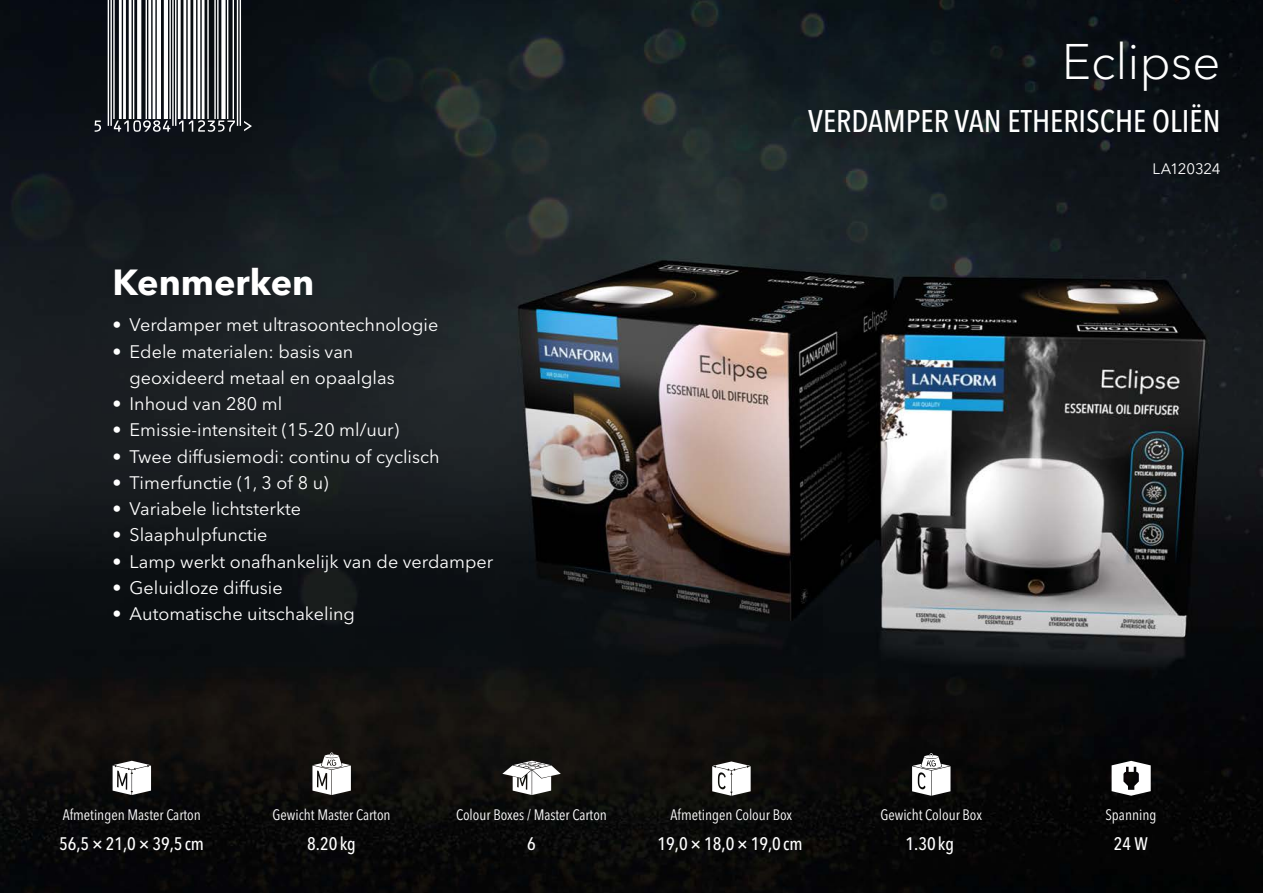
<style>
.page{position:relative;width:1263px;height:893px;background:#fff}
.page>*{position:absolute;margin:0;border:0;box-sizing:border-box;transform-origin:0 0}
.Product{font:300 49.5px "Avenir Next World";color:#fff}
.t1{font:700 36px "Avenir Next World";color:#fff}
.Function{font:500 condensed 31.05px "Avenir Next LT Pro";color:#fff}
.t2{font:18px/26.2px "Avenir Next World";color:#fff}
.Tech_Info{font:500 condensed 18px "Avenir Next LT Pro";color:#fff}
.Tech_Title{font:condensed 15px "Avenir Next LT Pro";color:#fff}
.P_Small{font:15px "Avenir Next World";letter-spacing:-.01em;color:#fff}
</style>
<div class="page">
<img style="left:0;top:0;width:1263px;height:893px">
<svg style="left:312px;top:752px;width:39px;height:43px"></svg>
<svg style="left:502px;top:761px;width:59px;height:34px"></svg>
<svg style="left:113px;top:761px;width:38px;height:34px"></svg>
<svg style="left:712px;top:761px;width:39px;height:35px"></svg>
<svg style="left:912px;top:753px;width:38px;height:43px"></svg>
<svg style="left:1111px;top:761px;width:40px;height:35px"></svg>
<svg style="left:95px;top:0;width:157px;height:132px"></svg>
<h2 class="t1" style="left:113px;top:261px;width:203px">Kenmerken</h2>
<p class="t2" style="left:113px;top:312px;width:327px">• Verdamper met ultrasoontechnologie</p>
<p class="t2" style="left:130px;top:338px;width:267px;text-indent:-17px">• Edele materialen: basis van geoxideerd metaal en opaalglas</p>
<p class="t2" style="left:113px;top:391px;width:171px">• Inhoud van 280 ml</p>
<p class="t2" style="left:113px;top:417px;width:288px">• Emissie-intensiteit (15-20 ml/uur)</p>
<p class="t2" style="left:113px;top:443px;width:328px">• Twee diffusiemodi: continu of cyclisch</p>
<p class="t2" style="left:113px;top:470px;width:217px">• Timerfunctie (1, 3 of 8 u)</p>
<p class="t2" style="left:113px;top:496px;width:190px">• Variabele lichtsterkte</p>
<p class="t2" style="left:113px;top:522px;width:156px">• Slaaphulpfunctie</p>
<p class="t2" style="left:113px;top:548px;width:382px">• Lamp werkt onafhankelijk van de verdamper</p>
<p class="t2" style="left:113px;top:575px;width:172px">• Geluidloze diffusie</p>
<p class="t2" style="left:113px;top:601px;width:244px">• Automatische uitschakeling</p>
<p class="Product" style="left:1062px;top:22px;width:160px">Eclipse</p>
<p class="Function" style="left:808px;top:102px;width:414px">VERDAMPER VAN ETHERISCHE OLIËN</p>
<p class="P_Small" style="left:1152px;top:156px;width:69px">LA120324</p>
<p class="Tech_Title" style="left:63px;top:806px;width:140px">Afmetingen Master Carton</p>
<p class="Tech_Info" style="left:59px;top:833px;width:146px">56,5×21,0×39,5 cm</p>
<p class="Tech_Title" style="left:272px;top:806px;width:120px">Gewicht Master Carton</p>
<p class="Tech_Info" style="left:307px;top:833px;width:50px">8.20 kg</p>
<p class="Tech_Title" style="left:456px;top:806px;width:152px">Colour Boxes / Master Carton</p>
<p class="Tech_Info" style="left:527px;top:833px;width:10px">6</p>
<p class="Tech_Title" style="left:671px;top:806px;width:123px">Afmetingen Colour Box</p>
<p class="Tech_Info" style="left:658px;top:833px;width:146px">19,0×18,0×19,0 cm</p>
<p class="Tech_Title" style="left:880px;top:806px;width:103px">Gewicht Colour Box</p>
<p class="Tech_Info" style="left:905px;top:833px;width:50px">1.30 kg</p>
<p class="Tech_Title" style="left:1105px;top:806px;width:53px">Spanning</p>
<p class="Tech_Info" style="left:1114px;top:833px;width:35px">24 W</p>
</div>
